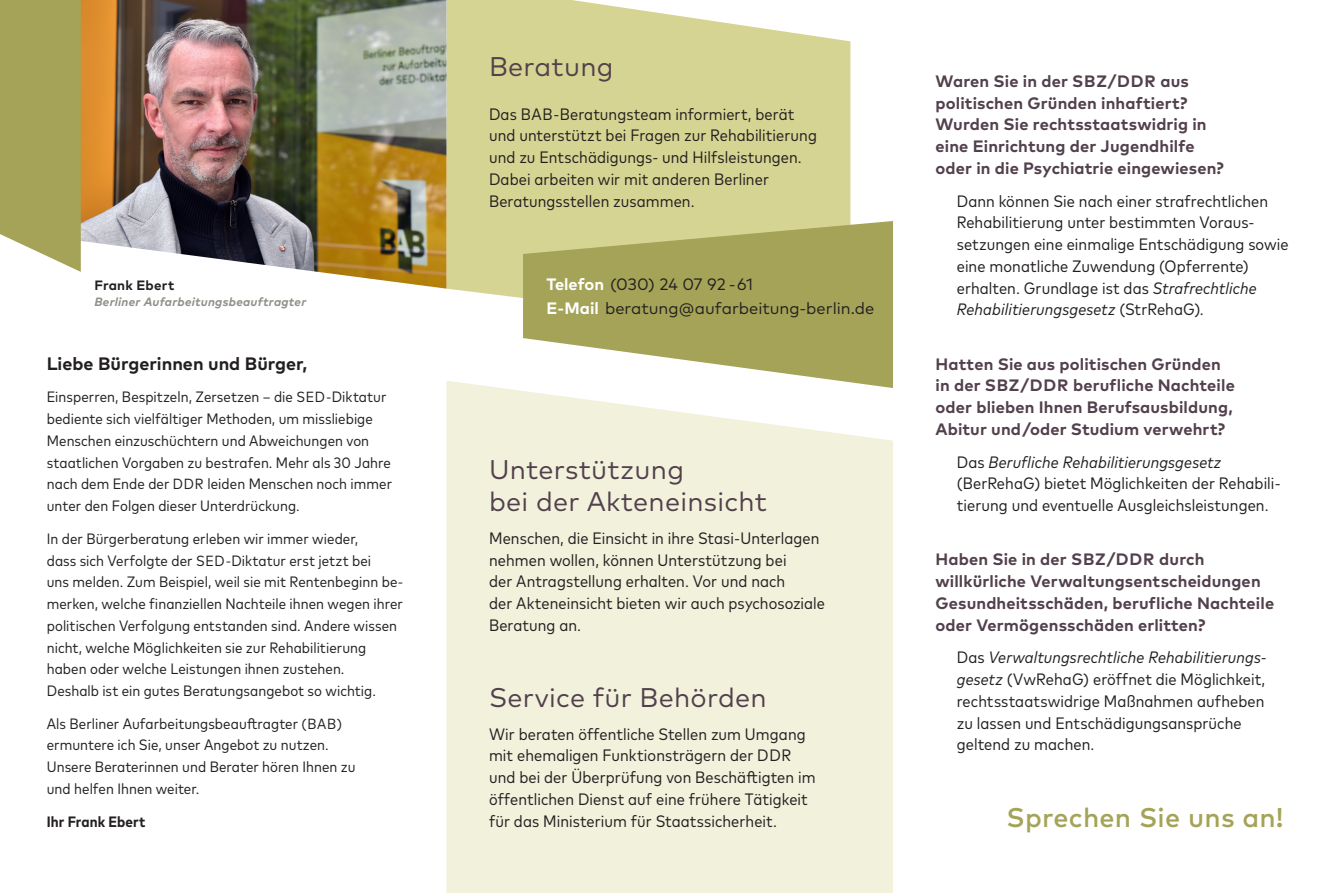
<style>
.page{position:relative;width:1331px;height:893px;background:#fff}
.page>*{position:absolute;margin:0;border:0;box-sizing:border-box;transform-origin:0 0}
.t1{font:27px/32.5px "Mark OT";letter-spacing:.01em;color:#52404c}
.t2{font:500 27px "Mark OT";letter-spacing:.01em;color:#a4a357}
.t3{font:700 18px "Mark OT";color:#231f20}
.t4{font:condensed 16.5px/21.8px "Mark Pro";letter-spacing:.005em;color:#231f20}
.t5{font:700 16.5px/21.8px "Mark OT";letter-spacing:.01em;color:#52404c}
.t6{font:16.5px/24px "Mark OT";color:#231f20}
.t7{font:condensed 15px/21.8px "Mark Pro";letter-spacing:.005em;color:#231f20}
.t8{font:700 condensed 15px "Mark Pro";letter-spacing:.01em;color:#231f20}
.t9{font:700 13.5px "Mark OT";letter-spacing:.02em;color:#231f20}
.t10{font:italic 700 12px "Mark OT";letter-spacing:.025em;color:#90918a}
.s1{font-size:14.7px}
.s2{font-weight:700;color:#fff}
.s3{font-style:italic}
</style>
<div class="page">
<div style="left:446px;top:0;width:404px;height:298px;background:#d6d492"></div>
<svg style="left:523px;top:221px;width:370px;height:160px;background:#b3b270"></svg>
<div style="left:446px;top:381px;width:447px;height:512px;background:#f1f1dc"></div>
<img style="left:81px;top:0;width:365px;height:289px">
<svg style="left:0;top:0;width:81px;height:272px;background:#aaa962"></svg>
<p class="t9" style="left:94px;top:276px;width:81px">Frank Ebert</p>
<p class="t10" style="left:94px;top:294px;width:213px">Berliner Aufarbeitungsbeauftragter</p>
<p class="t3" style="left:47px;top:352px;width:262px">Liebe Bürgerinnen und Bürger,</p>
<p class="t7" style="left:47px;top:385px;width:347px">Einsperren, Bespitzeln, Zersetzen – die <span class="s1">SED</span>-Diktatur bediente sich vielfältiger Methoden, um missliebige Menschen einzuschüchtern und Abweichungen von staatlichen Vorgaben zu bestrafen. Mehr als 30 Jahre nach dem Ende der <span class="s1">DDR</span> leiden Menschen noch immer unter den Folgen dieser Unterdrückung.</p>
<p class="t7" style="left:47px;top:526px;width:358px">In der Bürgerberatung erleben wir immer wieder,<br>dass sich Verfolgte der <span class="s1">SED</span>-Diktatur erst jetzt bei<br>uns melden. Zum Beispiel, weil sie mit Rentenbeginn be&shy;merken, welche finanziellen Nachteile ihnen wegen ihrer politischen Verfolgung entstanden sind. Andere wissen nicht, welche Möglichkeiten sie zur Rehabilitierung haben oder welche Leistungen ihnen zustehen.<br>Deshalb ist ein gutes Beratungsangebot so wichtig.</p>
<p class="t7" style="left:47px;top:711px;width:310px">Als Berliner Aufarbeitungsbeauftragter <span class="s1">(BAB) </span>ermuntere ich Sie, unser Angebot zu nutzen.<br>Unsere Beraterinnen und Berater hören Ihnen zu und helfen Ihnen weiter.</p>
<p class="t8" style="left:47px;top:810px;width:100px">Ihr Frank Ebert</p>
<h1 class="t1" style="left:489px;top:50px;width:126px">Beratung</h1>
<p class="t4" style="left:489px;top:102px;width:329px">Das BAB-Beratungsteam informiert, berät und unterstützt bei Fragen zur Rehabilitierung und zu Entschädigungs- und Hilfsleistungen.<br>Dabei arbeiten wir mit anderen Berliner Beratungsstellen zusammen.</p>
<p class="t6" style="left:546px;top:272px;width:329px"><span class="s2">Telefon</span> (030) 24 07 92 - 61<br><span class="s2">E-Mail</span> beratung@aufarbeitung-berlin.de</p>
<h1 class="t1" style="left:489px;top:452px;width:280px">Unterstützung<br>bei der Akteneinsicht</h1>
<p class="t4" style="left:489px;top:526px;width:338px">Menschen, die Einsicht in ihre Stasi-Unterlagen nehmen wollen, können Unterstützung bei<br>der Antragstellung erhalten. Vor und nach<br>der Akteneinsicht bieten wir auch psychosoziale Beratung an.</p>
<h1 class="t1" style="left:489px;top:681px;width:279px">Service für Behörden</h1>
<p class="t4" style="left:489px;top:722px;width:328px">Wir beraten öffentliche Stellen zum Umgang mit ehemaligen Funktionsträgern der DDR und bei der Überprüfung von Beschäftigten im öffentlichen Dienst auf eine frühere Tätigkeit für das Ministerium für Staatssicherheit.</p>
<p class="t5" style="left:935px;top:70px;width:290px">Waren Sie in der SBZ/DDR aus politischen Gründen inhaftiert?<br>Wurden Sie rechtsstaatswidrig in eine Einrichtung der Jugendhilfe oder in die Psychiatrie eingewiesen?</p>
<p class="t4" style="left:957px;top:189px;width:333px">Dann können Sie nach einer strafrechtlichen Rehabilitierung unter bestimmten Voraus&shy;setzungen eine einmalige Entschädigung sowie eine monatliche Zuwendung (Opferrente) erhalten. Grundlage ist das <span class="s3">Strafrechtliche Rehabilitierungsgesetz</span> (StrRehaG).</p>
<p class="t5" style="left:935px;top:353px;width:301px">Hatten Sie aus politischen Gründen in der SBZ/DDR berufliche Nachteile oder blieben Ihnen Berufsausbildung, Abitur und /oder Studium verwehrt?</p>
<p class="t4" style="left:957px;top:450px;width:325px">Das <span class="s3">Berufliche Rehabilitierungsgesetz </span>(BerRehaG) bietet Möglichkeiten der Rehabili&shy;tierung und eventuelle Ausgleichsleistungen.</p>
<p class="t5" style="left:935px;top:548px;width:340px">Haben Sie in der SBZ/DDR durch willkürliche Verwaltungsentscheidungen Gesundheitsschäden, berufliche Nachteile oder Vermögensschäden erlitten?</p>
<p class="t4" style="left:957px;top:645px;width:311px">Das <span class="s3">Verwaltungsrechtliche Rehabilitierungs&shy;gesetz</span> (VwRehaG) eröffnet die Möglichkeit, rechtsstaatswidrige Maßnahmen aufheben zu lassen und Entschädigungsansprüche geltend zu machen.</p>
<h1 class="t2" style="left:1006px;top:800px;width:278px">Sprechen Sie uns an!</h1>
</div>
